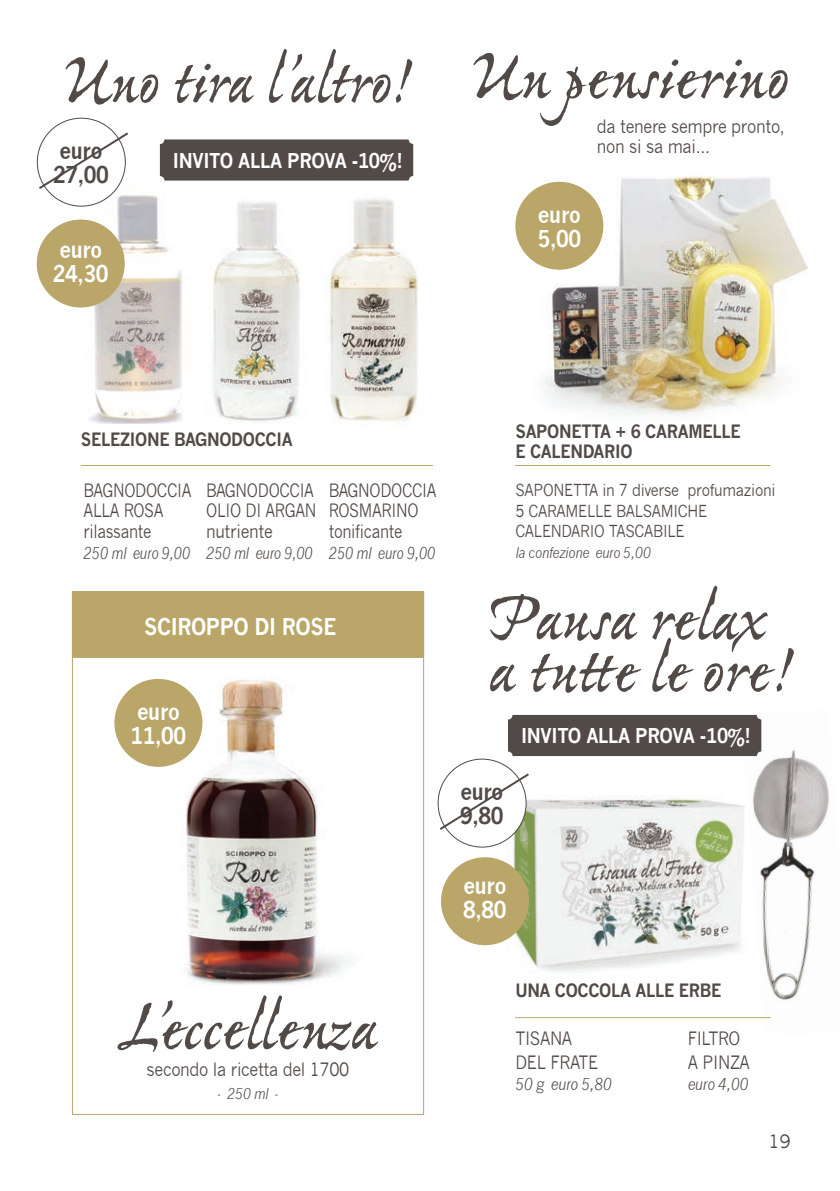
<style>
.page{position:relative;width:840px;height:1191px;background:#fff}
.page>*{position:absolute;margin:0;border:0;box-sizing:border-box;transform-origin:0 0}
.t1{font:700 70.8px "Ex Ponto Pro";letter-spacing:-.01em;color:#524a47}
.t2{font:700 70.8px "Ex Ponto Pro";letter-spacing:-.01em;color:#524a47;scale:.95 1}
.t3{font:700 22.6px "News Gothic";letter-spacing:-.02em;color:#fff;scale:.9 1}
.t4{font:700 22.6px "News Gothic";letter-spacing:-.02em;color:#524a47;scale:.9 1}
.t5{font:700 20px "News Gothic";letter-spacing:-.02em;color:#fff;scale:.9 1}
.t6{font:18px "News Gothic";letter-spacing:-.02em;color:#524a47;scale:.9 1}
.t7{font:18px/19.4px "News Gothic";letter-spacing:-.02em;color:#524a47;scale:.85 1}
.t8{font:700 18px "News Gothic";letter-spacing:-.02em;color:#524a47;scale:.9 1}
.t9{font:18px "News Gothic";letter-spacing:-.02em;color:#524a47}
.t10{font:16.2px "News Gothic";letter-spacing:-.02em;color:#524a47;scale:.9 1}
.t11{font:italic 16px "News Gothic";letter-spacing:-.02em;color:#524a47;scale:.85 1}
.t12{font:italic 16px "News Gothic";letter-spacing:-.02em;color:#524a47;scale:.9 1}
.t13{font:italic 14.6px "News Gothic";letter-spacing:-.02em;color:#524a47;scale:.9 1}
</style>
<div class="page">
<img style="left:329px;top:199px;width:89px;height:222px">
<img style="left:43px;top:191px;width:139px;height:233px">
<img style="left:213px;top:202px;width:87px;height:220px">
<img style="left:516px;top:176px;width:292px;height:239px">
<img style="left:476px;top:795px;width:265px;height:177px">
<img style="left:741px;top:714px;width:88px;height:305px">
<img style="left:115px;top:678px;width:233px;height:307px">
<div style="left:440px;top:857px;width:88px;height:88px;background:#b9a668;border-radius:50%"></div>
<div style="left:72px;top:591px;width:351px;height:67px;background:#b9a668"></div>
<div style="left:114px;top:679px;width:88px;height:88px;background:#b9a668;border-radius:50%"></div>
<hr style="left:515px;top:465px;width:255px;height:1px;background:#b9a668">
<hr style="left:81px;top:465px;width:351px;height:1px;background:#b9a668">
<div style="left:515px;top:182px;width:88px;height:88px;background:#b9a668;border-radius:50%"></div>
<hr style="left:515px;top:1017px;width:255px;height:1px;background:#b9a668">
<svg style="left:37px;top:131px;width:91px;height:60px"></svg>
<div style="left:37px;top:219px;width:88px;height:88px;background:#b9a668;border-radius:50%"></div>
<div style="left:160px;top:139px;width:253px;height:42px;background:#524a47;border-radius:5px"></div>
<div style="left:507px;top:715px;width:253px;height:41px;background:#524a47;border-radius:5px"></div>
<div style="left:438px;top:759px;width:88px;height:88px;background:#fff;border-radius:50%"></div>
<svg style="left:437px;top:771px;width:94px;height:61px"></svg>
<p class="t2" style="left:62px;top:37px;width:371px">Uno tira l’altro!</p>
<p class="t4" style="left:60px;top:137px;width:49px">euro</p>
<p class="t4" style="left:53px;top:161px;width:63px">27,00</p>
<p class="t3" style="left:59px;top:236px;width:49px">euro</p>
<p class="t3" style="left:53px;top:260px;width:63px">24,30</p>
<p class="t5" style="left:173px;top:148px;width:257px">INVITO ALLA PROVA -10%!</p>
<p class="t1" style="left:470px;top:33px;width:321px">Un pensierino</p>
<p class="t6" style="left:596px;top:116px;width:210px">da tenere sempre pronto,</p>
<p class="t6" style="left:596px;top:136px;width:127px">non si sa mai...</p>
<p class="t3" style="left:537px;top:201px;width:49px">euro</p>
<p class="t3" style="left:537px;top:225px;width:50px">5,00</p>
<p class="t8" style="left:81px;top:428px;width:237px">SELEZIONE BAGNODOCCIA</p>
<p class="t7" style="left:84px;top:481px;width:128px">BAGNODOCCIA<br>ALLA ROSA</p>
<p class="t7" style="left:84px;top:522px;width:81px">rilassante</p>
<p class="t11" style="left:84px;top:543px;width:127px">250 ml euro 9,00</p>
<p class="t7" style="left:206px;top:481px;width:131px">BAGNODOCCIA<br>OLIO DI ARGAN</p>
<p class="t6" style="left:206px;top:521px;width:76px">nutriente</p>
<p class="t11" style="left:206px;top:543px;width:127px">250 ml euro 9,00</p>
<p class="t7" style="left:328px;top:481px;width:128px">BAGNODOCCIA<br>ROSMARINO</p>
<p class="t7" style="left:328px;top:522px;width:88px">tonificante</p>
<p class="t11" style="left:328px;top:543px;width:127px">250 ml euro 9,00</p>
<p class="t3" style="left:144px;top:613px;width:215px">SCIROPPO DI ROSE</p>
<p class="t3" style="left:137px;top:698px;width:49px">euro</p>
<p class="t3" style="left:130px;top:722px;width:63px">11,00</p>
<p class="t8" style="left:515px;top:420px;width:252px">SAPONETTA + 6 CARAMELLE</p>
<p class="t8" style="left:515px;top:440px;width:132px">E CALENDARIO</p>
<p class="t10" style="left:515px;top:480px;width:290px">SAPONETTA in 7 diverse profumazioni</p>
<p class="t10" style="left:515px;top:501px;width:214px">5 CARAMELLE BALSAMICHE</p>
<p class="t10" style="left:515px;top:522px;width:189px">CALENDARIO TASCABILE</p>
<p class="t13" style="left:515px;top:544px;width:152px">la confezione euro 5,00</p>
<p class="t1" style="left:487px;top:574px;width:279px">Pausa relax</p>
<p class="t1" style="left:487px;top:626px;width:309px">a tutte le ore!</p>
<p class="t4" style="left:460px;top:778px;width:49px">euro</p>
<p class="t4" style="left:460px;top:802px;width:50px">9,80</p>
<p class="t5" style="left:520px;top:723px;width:257px">INVITO ALLA PROVA -10%!</p>
<p class="t3" style="left:463px;top:872px;width:49px">euro</p>
<p class="t3" style="left:463px;top:896px;width:50px">8,80</p>
<p class="t1" style="left:118px;top:983px;width:261px">L’eccellenza</p>
<p class="t6" style="left:146px;top:1059px;width:227px">secondo la ricetta del 1700</p>
<p class="t13" style="left:217px;top:1085px;width:70px">- 250 ml -</p>
<p class="t8" style="left:515px;top:979px;width:230px">UNA COCCOLA ALLE ERBE</p>
<p class="t6" style="left:515px;top:1028px;width:64px">TISANA</p>
<p class="t6" style="left:515px;top:1052px;width:94px">DEL FRATE</p>
<p class="t12" style="left:515px;top:1074px;width:109px">50 g euro 5,80</p>
<p class="t6" style="left:687px;top:1028px;width:60px">FILTRO</p>
<p class="t6" style="left:687px;top:1052px;width:71px">A PINZA</p>
<p class="t12" style="left:687px;top:1074px;width:69px">euro 4,00</p>
<p class="t9" style="left:767px;top:1130px;width:24px">19</p>
</div>
